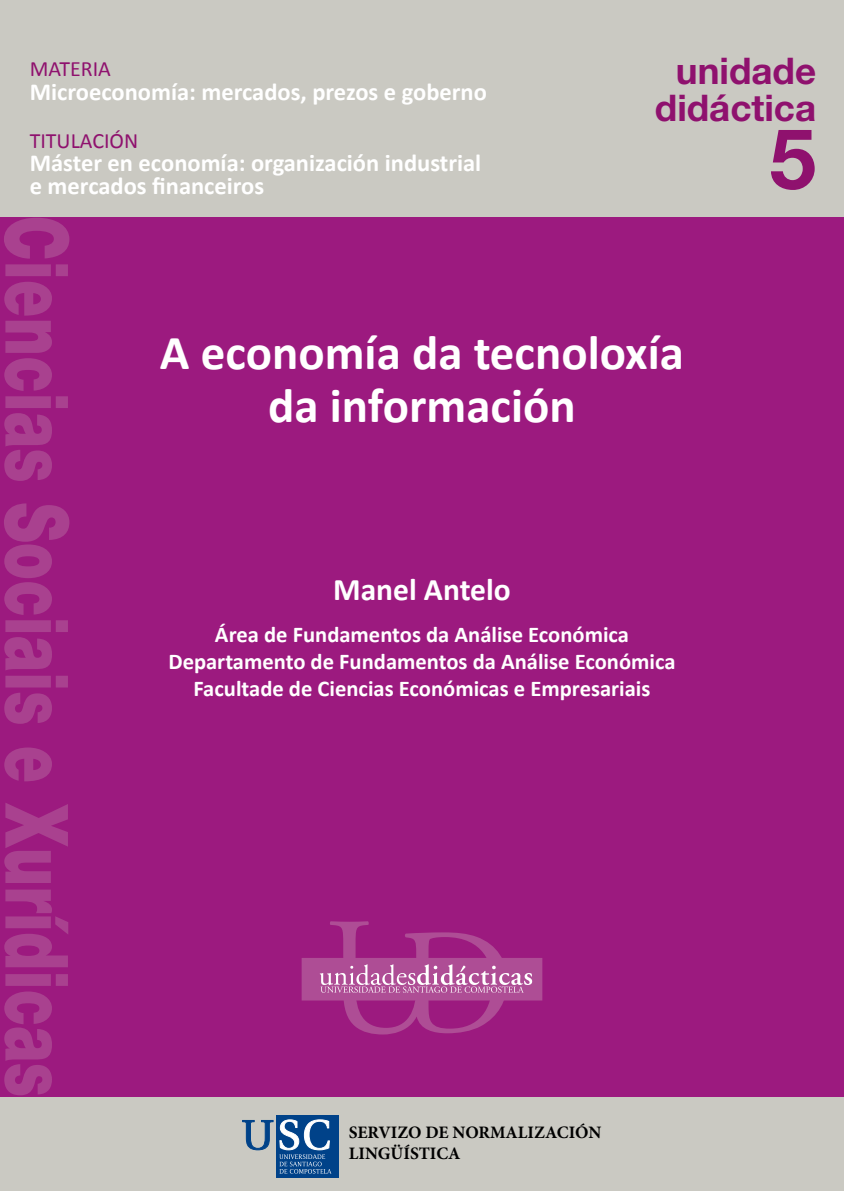
<style>
.page{position:relative;width:844px;height:1191px;background:#fff}
.page>*{position:absolute;margin:0;border:0;box-sizing:border-box;transform-origin:0 0}
.t1{font:900 87.5px "Helvetica Neue";letter-spacing:.005em;color:#a9418f;scale:.68 1}
.t2{font:700 84px "Helvetica Neue";color:#8f116e}
.t3{font:700 49px/52.5px "Calibri";color:#fff;text-align:center}
.t4{font:700 36.75px/36.2px "Helvetica Neue";color:#8f116e;text-align:center}
.t5{font:700 31.5px "Calibri";color:#fff}
.t6{font:700 24.5px/22.6px "Calibri";color:#fff}
.t7{font:700 22.57px/27.1px "Calibri";color:#fff;text-align:center}
.t8{font:21.88px "Calibri";color:#8f116e}
.t9{font:700 17.5px/21px "Minion Pro";color:#000}
</style>
<div class="page">
<div style="left:0;top:0;width:843px;height:1191px;background:#cac9c2"></div>
<div style="left:0;top:217px;width:843px;height:880px;background:#9c1a7f"></div>
<div style="left:302px;top:958px;width:239px;height:42px;background:#ae4d95"></div>
<div style="left:302px;top:958px;width:240px;height:42px;border:1px solid #ae4d95"></div>
<svg style="left:320px;top:921px;width:212px;height:113px"></svg>
<div style="left:276px;top:1115px;width:63px;height:62px;background:#004289"></div>
<svg style="left:242px;top:1120px;width:31px;height:30px"></svg>
<svg style="left:279px;top:1119px;width:52px;height:54px"></svg>
<p class="t8" style="left:30px;top:55px;width:83px">MATERIA</p>
<p class="t6" style="left:30px;top:81px;width:458px">Microeconomía: mercados, prezos e goberno</p>
<p class="t8" style="left:30px;top:127px;width:110px">TITULACIÓN</p>
<p class="t6" style="left:30px;top:151px;width:453px">Máster en economía: organización industrial e mercados financeiros</p>
<h3 class="t4" style="left:654px;top:52px;width:163px">unidade didáctica</h3>
<h2 class="t2" style="left:769px;top:107px;width:48px">5</h2>
<h1 class="t1" style="left:89px;top:215px;width:1297px;rotate:90deg">Ciencias Sociais e Xurídicas</h1>
<h3 class="t3" style="left:160px;top:327px;width:525px">A economía da tecnoloxía da información</h3>
<h3 class="t5" style="left:333px;top:569px;width:179px">Manel Antelo</h3>
<p class="t7" style="left:168px;top:621px;width:508px">Área de Fundamentos da Análise Económica<br>Departamento de Fundamentos da Análise Económica<br>Facultade de Ciencias Económicas e Empresariais</p>
<p class="t9" style="left:349px;top:1123px;width:254px">SERVIZO DE NORMALIZACIÓN<br>LINGÜÍSTICA</p>
</div>
